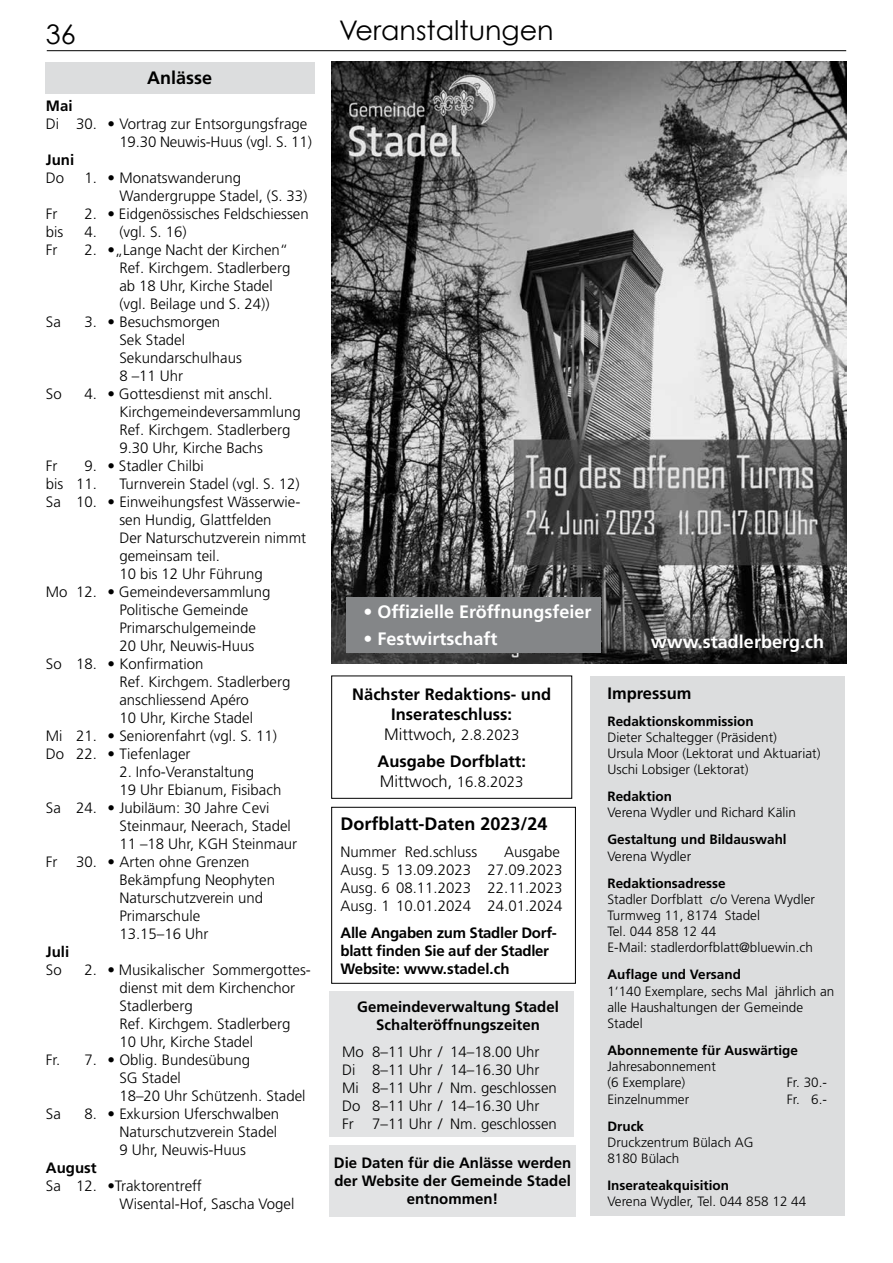
<style>
.page{position:relative;width:893px;height:1263px;background:#fff}
.page>*{position:absolute;margin:0;border:0;box-sizing:border-box;transform-origin:0 0}
.t1{font:27px "Century Gothic";color:#000}
.t2{font:700 18px "Frutiger LT Pro";color:#fff}
.t3{font:700 18px "Frutiger LT Pro";color:#000}
.t4{font:700 16.5px/19.8px "Frutiger LT Pro";color:#000;text-align:center}
.t5{font:300 15px/18px "Frutiger LT Pro";color:#000}
.t6{font:700 15px/18px "Frutiger LT Pro";color:#000;text-align:center}
.t7{font:700 15px/18px "Frutiger LT Pro";letter-spacing:-.02em;color:#000}
.t8{font:300 13.5px/16.2px "Frutiger LT Pro";color:#000}
.t9{font:700 13.5px "Frutiger LT Pro";color:#000}
.s1{font-weight:300}
.s2{font-weight:300;font-size:15px}
</style>
<div class="page">
<hr style="left:47px;top:50px;width:799px;height:1px;background:#000">
<div style="left:45px;top:62px;width:269px;height:32px;background:#dcddde"></div>
<div style="left:331px;top:675px;width:241px;height:124px;border:1px solid #000"></div>
<div style="left:590px;top:676px;width:255px;height:540px;background:#dcddde"></div>
<div style="left:331px;top:807px;width:245px;height:177px;border:1px solid #000"></div>
<div style="left:329px;top:1145px;width:247px;height:71px;background:#e2e3e4"></div>
<div style="left:329px;top:992px;width:245px;height:145px;background:#e2e3e4"></div>
<img style="left:331px;top:62px;width:515px;height:601px">
<div style="left:346px;top:597px;width:255px;height:56px;background:#848688"></div>
<h1 class="t1" style="left:46px;top:18px;width:31px">36</h1>
<h1 class="t1" style="left:339px;top:14px;width:216px">Veranstaltungen</h1>
<p class="t3" style="left:147px;top:67px;width:66px">Anlässe</p>
<p class="t6" style="left:46px;top:97px;width:28px">Mai</p>
<p class="t5" style="left:46px;top:115px;width:267px;text-align:right">Di 30. • Vortrag zur Entsorgungsfrage<br>19.30 Neuwis-Huus (vgl. S. 11)</p>
<p class="t6" style="left:46px;top:151px;width:30px">Juni</p>
<p class="t5" style="left:46px;top:169px;width:20px">Do</p>
<p class="t5" style="left:119px;top:169px;width:190px;text-indent:-35px">1. • Monatswanderung<br>Wandergruppe Stadel, (S. 33)</p>
<p class="t5" style="left:46px;top:205px;width:13px">Fr</p>
<p class="t5" style="left:84px;top:205px;width:226px">2. • Eidgenössisches Feldschiessen</p>
<p class="t5" style="left:46px;top:223px;width:19px">bis</p>
<p class="t5" style="left:84px;top:223px;width:104px">4. (vgl. S. 16)</p>
<p class="t5" style="left:46px;top:241px;width:13px">Fr</p>
<p class="t5" style="left:119px;top:241px;width:172px;text-indent:-35px">2. •„Lange Nacht der Kirchen“<br>Ref. Kirchgem. Stadlerberg ab 18 Uhr, Kirche Stadel (vgl. Beilage und S. 24))</p>
<p class="t5" style="left:46px;top:313px;width:16px">Sa</p>
<p class="t5" style="left:119px;top:313px;width:124px;text-indent:-35px">3. • Besuchsmorgen<br>Sek Stadel<br>Sekundarschulhaus<br>8 –11 Uhr</p>
<p class="t5" style="left:46px;top:385px;width:17px">So</p>
<p class="t5" style="left:119px;top:385px;width:183px;text-indent:-35px">4. • Gottesdienst mit anschl.<br>Kirchgemeindeversammlung<br>Ref. Kirchgem. Stadlerberg<br>9.30 Uhr, Kirche Bachs</p>
<p class="t5" style="left:46px;top:457px;width:13px">Fr</p>
<p class="t5" style="left:46px;top:457px;width:159px;text-indent:38px">9. • Stadler Chilbi bis 11.</p>
<p class="t5" style="left:119px;top:475px;width:182px">Turnverein Stadel (vgl. S. 12)</p>
<p class="t5" style="left:46px;top:493px;width:256px">Sa 10. • Einweihungsfest Wässerwie-</p>
<p class="t5" style="left:119px;top:511px;width:154px">sen Hundig, Glattfelden</p>
<p class="t5" style="left:119px;top:529px;width:188px">Der Naturschutzverein nimmt</p>
<p class="t5" style="left:119px;top:547px;width:102px">gemeinsam teil.</p>
<p class="t5" style="left:119px;top:565px;width:145px">10 bis 12 Uhr Führung</p>
<p class="t5" style="left:46px;top:583px;width:226px">Mo 12. • Gemeindeversammlung</p>
<p class="t5" style="left:119px;top:601px;width:130px">Politische Gemeinde</p>
<p class="t5" style="left:119px;top:619px;width:138px">Primarschulgemeinde</p>
<p class="t5" style="left:119px;top:637px;width:136px">20 Uhr, Neuwis-Huus</p>
<p class="t5" style="left:46px;top:655px;width:159px">So 18. • Konfirmation</p>
<p class="t5" style="left:119px;top:673px;width:172px">Ref. Kirchgem. Stadlerberg</p>
<p class="t5" style="left:119px;top:691px;width:131px">anschliessend Apéro</p>
<p class="t5" style="left:119px;top:709px;width:135px">10 Uhr, Kirche Stadel</p>
<p class="t5" style="left:46px;top:727px;width:232px">Mi 21. • Seniorenfahrt (vgl. S. 11)</p>
<p class="t5" style="left:46px;top:745px;width:146px">Do 22. • Tiefenlager</p>
<p class="t5" style="left:119px;top:763px;width:136px">2. Info-Veranstaltung</p>
<p class="t5" style="left:119px;top:781px;width:163px">19 Uhr Ebianum, Fisibach</p>
<p class="t5" style="left:46px;top:799px;width:225px">Sa 24. • Jubiläum: 30 Jahre Cevi</p>
<p class="t5" style="left:119px;top:817px;width:173px">Steinmaur, Neerach, Stadel</p>
<p class="t5" style="left:119px;top:835px;width:179px">11 –18 Uhr, KGH Steinmaur</p>
<p class="t5" style="left:46px;top:853px;width:205px">Fr 30. • Arten ohne Grenzen</p>
<p class="t5" style="left:119px;top:871px;width:157px">Bekämpfung Neophyten</p>
<p class="t5" style="left:119px;top:889px;width:145px">Naturschutzverein und</p>
<p class="t5" style="left:119px;top:907px;width:82px">Primarschule</p>
<p class="t5" style="left:119px;top:925px;width:91px">13.15–16 Uhr</p>
<p class="t6" style="left:46px;top:943px;width:25px">Juli</p>
<p class="t5" style="left:46px;top:961px;width:17px">So</p>
<p class="t5" style="left:84px;top:961px;width:228px">2. • Musikalischer Sommergottes-</p>
<p class="t5" style="left:119px;top:979px;width:177px">dienst mit dem Kirchenchor</p>
<p class="t5" style="left:119px;top:997px;width:75px">Stadlerberg</p>
<p class="t5" style="left:119px;top:1015px;width:172px">Ref. Kirchgem. Stadlerberg</p>
<p class="t5" style="left:119px;top:1033px;width:135px">10 Uhr, Kirche Stadel</p>
<p class="t5" style="left:46px;top:1051px;width:206px">Fr. 7. • Oblig. Bundesübung</p>
<p class="t5" style="left:119px;top:1069px;width:63px">SG Stadel</p>
<p class="t5" style="left:119px;top:1087px;width:188px">18–20 Uhr Schützenh. Stadel</p>
<p class="t5" style="left:46px;top:1105px;width:16px">Sa</p>
<p class="t5" style="left:119px;top:1105px;width:161px;text-indent:-35px">8. • Exkursion Uferschwalben<br>Naturschutzverein Stadel<br>9 Uhr, Neuwis-Huus</p>
<p class="t6" style="left:46px;top:1159px;width:52px">August</p>
<p class="t5" style="left:119px;top:1177px;width:176px;text-indent:-73px">Sa 12. •Traktorentreff<br>Wisental-Hof, Sascha Vogel</p>
<p class="t2" style="left:363px;top:601px;width:230px">• Offizielle Eröffnungsfeier</p>
<p class="t2" style="left:363px;top:628px;width:136px">• Festwirtschaft</p>
<p class="t4" style="left:352px;top:684px;width:200px">Nächster Redaktions- und<br>Inserateschluss:<br><span class="s1">Mittwoch,</span> <span class="s2">2.8.2023</span></p>
<p class="t4" style="left:377px;top:751px;width:150px;text-align:left">Ausgabe Dorfblatt:<br><span class="s1">Mittwoch,</span> <span class="s2">16.8.2023</span></p>
<p class="t3" style="left:341px;top:813px;width:209px">Dorfblatt-Daten 2023/24</p>
<p class="t5" style="left:341px;top:843px;width:138px">Nummer Red.schluss</p>
<p class="t5" style="left:341px;top:843px;width:224px;text-indent:164px">Ausgabe<br>Ausg. 5 13.09.2023 27.09.2023<br>Ausg. 6 08.11.2023 22.11.2023<br>Ausg. 1 10.01.2024 24.01.2024</p>
<p class="t7" style="left:341px;top:924px;width:218px">Alle Angaben zum Stadler Dorf&shy;blatt finden Sie auf der Stadler<br>Website: www.stadel.ch</p>
<p class="t6" style="left:357px;top:997px;width:203px">Gemeindeverwaltung Stadel<br>Schalteröffnungszeiten</p>
<p class="t5" style="left:342px;top:1042px;width:216px">Mo 8–11 Uhr / 14–18.00 Uhr<br>Di 8–11 Uhr / 14–16.30 Uhr<br>Mi 8–11 Uhr / Nm. geschlossen<br>Do 8–11 Uhr / 14–16.30 Uhr<br>Fr 7–11 Uhr / Nm. geschlossen</p>
<p class="t6" style="left:334px;top:1154px;width:239px">Die Daten für die Anlässe werden der Website der Gemeinde Stadel entnommen!</p>
<p class="t2" style="left:651px;top:631px;width:175px">www.stadlerberg.ch</p>
<p class="t4" style="left:607px;top:683px;width:86px">Impressum</p>
<p class="t9" style="left:607px;top:713px;width:148px">Redaktionskommission</p>
<p class="t8" style="left:607px;top:729px;width:215px">Dieter Schaltegger (Präsident)<br>Ursula Moor (Lektorat und Aktuariat)<br>Uschi Lobsiger (Lektorat)</p>
<p class="t9" style="left:607px;top:788px;width:66px">Redaktion</p>
<p class="t8" style="left:607px;top:805px;width:190px">Verena Wydler und Richard Kälin</p>
<p class="t9" style="left:607px;top:832px;width:181px">Gestaltung und Bildauswahl</p>
<p class="t8" style="left:607px;top:848px;width:85px">Verena Wydler</p>
<p class="t9" style="left:607px;top:875px;width:120px">Redaktionsadresse</p>
<p class="t8" style="left:607px;top:891px;width:209px">Stadler Dorfblatt c/o Verena Wydler<br>Turmweg 11, 8174 Stadel<br>Tel. 044 858 12 44<br>E-Mail: stadlerdorfblatt@bluewin.ch</p>
<p class="t9" style="left:607px;top:967px;width:135px">Auflage und Versand</p>
<p class="t8" style="left:607px;top:983px;width:229px">1‘140 Exemplare, sechs Mal jährlich an alle Haushaltungen der Gemeinde<br>Stadel</p>
<p class="t9" style="left:607px;top:1042px;width:192px">Abonnemente für Auswärtige</p>
<p class="t8" style="left:607px;top:1058px;width:110px">Jahresabonnement (6 Exemplare)</p>
<p class="t8" style="left:787px;top:1075px;width:42px">Fr. 30.-</p>
<p class="t8" style="left:607px;top:1091px;width:83px">Einzelnummer</p>
<p class="t8" style="left:787px;top:1091px;width:42px">Fr. 6.-</p>
<p class="t9" style="left:607px;top:1118px;width:38px">Druck</p>
<p class="t8" style="left:607px;top:1134px;width:148px">Druckzentrum Bülach AG<br>8180 Bülach</p>
<p class="t9" style="left:607px;top:1177px;width:123px">Inserateakquisition</p>
<p class="t8" style="left:607px;top:1193px;width:200px">Verena Wydler, Tel. 044 858 12 44</p>
</div>
